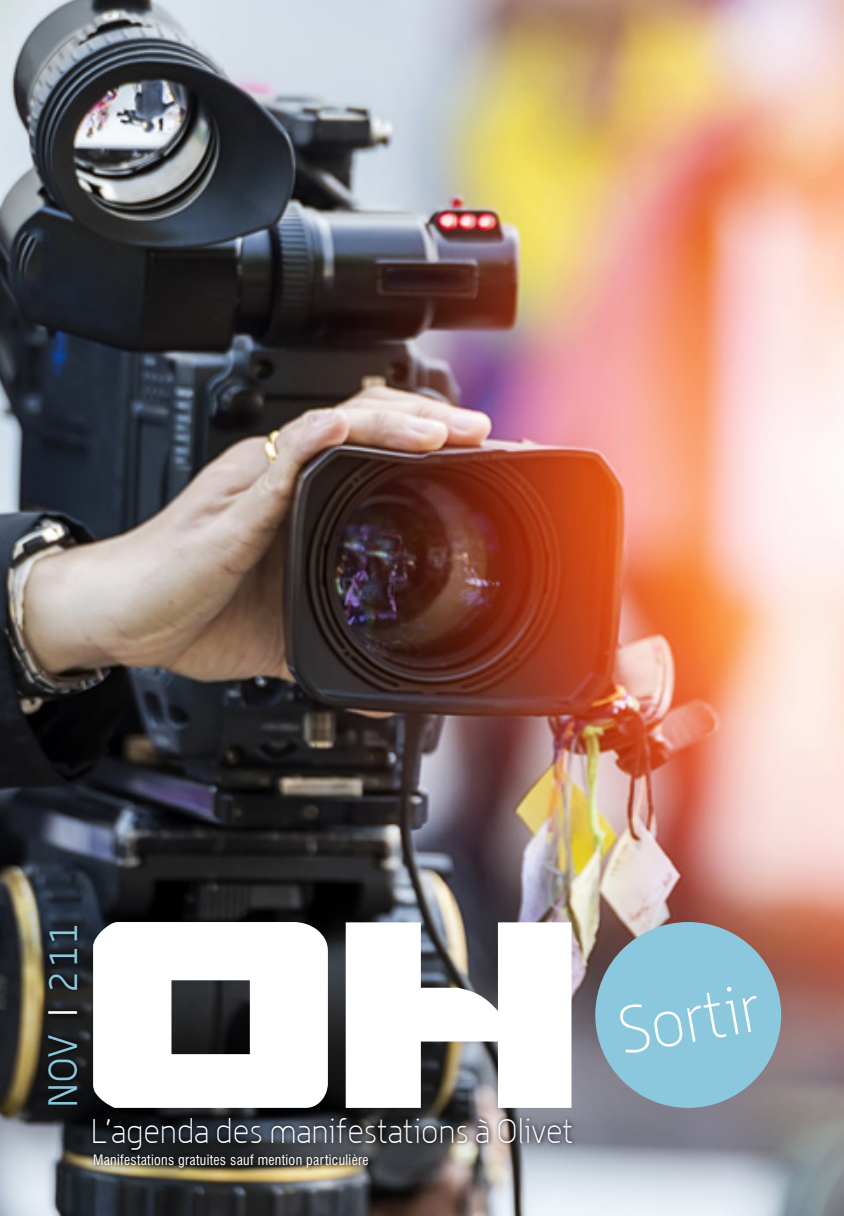
<style>
.page{position:relative;width:844px;height:1216px;background:#fff}
.page>*{position:absolute;margin:0;border:0;box-sizing:border-box;transform-origin:0 0}
.t1{font:100 65.8px "Alwyn";color:#fff}
.t2{font:300 39.9px "Alwyn";color:#8bc8dd}
.t3{font:100 33.25px "Alwyn";letter-spacing:-.02em;color:#fff}
.t4{font:condensed 14px "Swiss 721 BT";letter-spacing:.02em;color:#fff}
.s1{color:#fff}
</style>
<div class="page">
<img style="left:0;top:0;width:843px;height:1215px">
<div style="left:90px;top:1114px;width:486px;height:39px;background:#000;opacity:.75"></div>
<div style="left:44px;top:923px;width:37px;height:184px;background:#000;opacity:.75"></div>
<div style="left:595px;top:922px;width:186px;height:185px;background:#8bc8dd;border-radius:50%"></div>
<svg style="left:93px;top:922px;width:478px;height:185px"></svg>
<div style="left:90px;top:1149px;width:282px;height:23px;background:#000;opacity:.75"></div>
<h2 class="t2" style="left:40px;top:1107px;width:187px;rotate:-90deg">NOV <span class="s1">I</span> 211</h2>
<h3 class="t3" style="left:91px;top:1112px;width:484px">L’agenda des manifestations à Olivet</h3>
<p class="t4" style="left:93px;top:1151px;width:277px">Manifestations gratuites sauf mention particulière</p>
<h1 class="t1" style="left:612px;top:995px;width:145px;rotate:-10deg">Sortir</h1>
</div>
